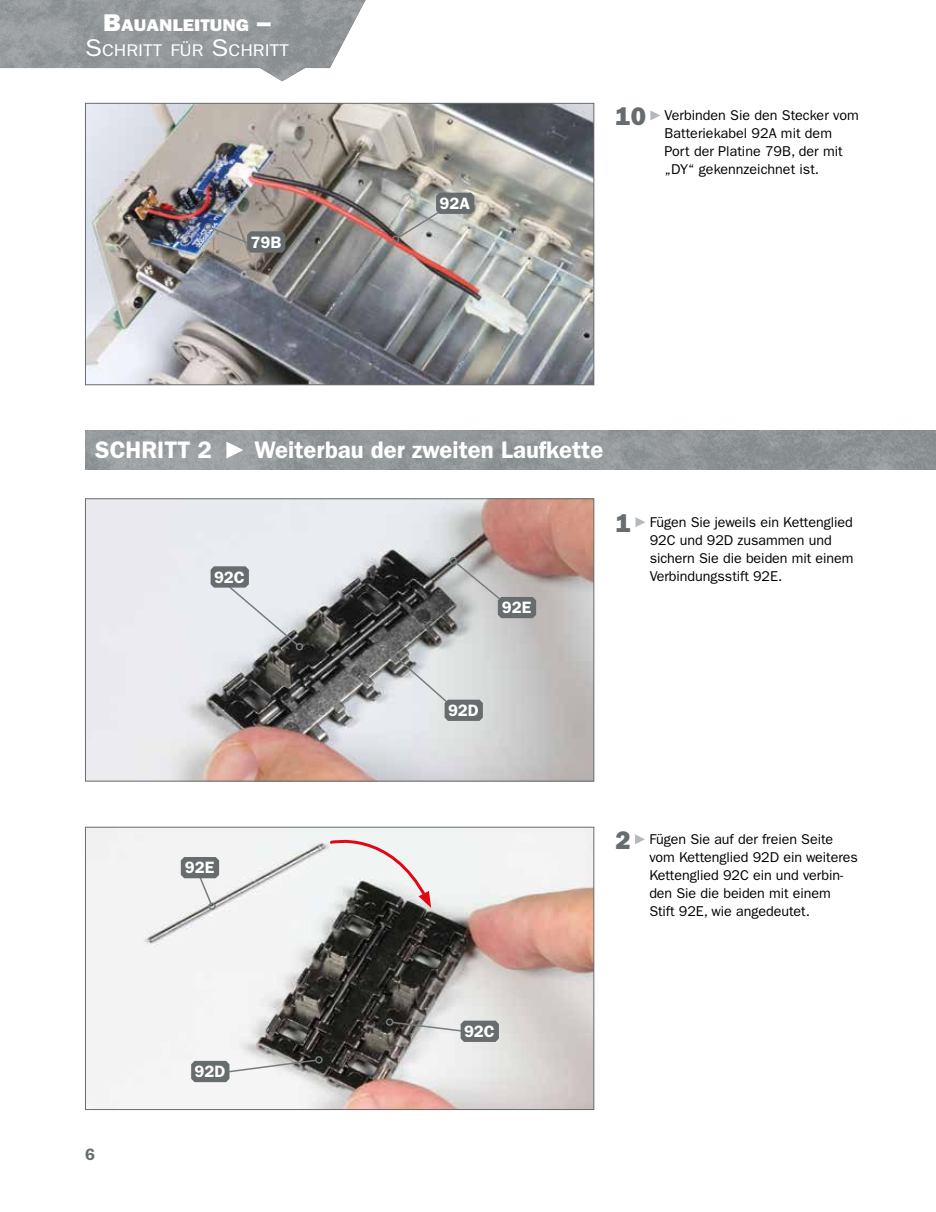
<style>
.page{position:relative;width:936px;height:1212px;background:#fff}
.page>*{position:absolute;margin:0;border:0;box-sizing:border-box;transform-origin:0 0}
.t1{font:600 24px "ITC Franklin Gothic Std";color:#fff}
.t2{font:16.95px "ITC Franklin Gothic Std";color:#fff;scale:1.12 1}
.t3{font:16.95px "ITC Franklin Gothic Std Hvy";color:#fff;scale:1.12 1}
.t4{font:600 16.5px "ITC Franklin Gothic Std";color:#fff}
.t5{font:600 16.5px "ITC Franklin Gothic Std";color:#676c6e}
.t6{font:14.25px/18px "ITC Franklin Gothic Std";letter-spacing:-.005em;color:#000}
.s1{font-size:24.3px}
.s2{font-family:"ITC Franklin Gothic Std Hvy";font-size:25.5px;color:#676c6e}
</style>
<div class="page">
<img style="left:0;top:0;width:366px;height:81px">
<img style="left:85px;top:430px;width:850px;height:39px">
<svg style="left:226px;top:442px;width:17px;height:16px"></svg>
<img style="left:87px;top:105px;width:505px;height:278px">
<div style="left:85px;top:103px;width:509px;height:282px;border:1px solid #676c6e"></div>
<svg style="left:650px;top:110px;width:10px;height:10px"></svg>
<img style="left:87px;top:500px;width:505px;height:279px">
<div style="left:85px;top:498px;width:509px;height:283px;border:1px solid #676c6e"></div>
<svg style="left:635px;top:517px;width:10px;height:10px"></svg>
<svg style="left:448px;top:556px;width:88px;height:62px;background:#aca7a6"></svg>
<img style="left:87px;top:829px;width:505px;height:279px">
<div style="left:85px;top:827px;width:509px;height:283px;border:1px solid #676c6e"></div>
<svg style="left:635px;top:834px;width:10px;height:10px"></svg>
<svg style="left:387px;top:650px;width:96px;height:71px;background:#c6cacb"></svg>
<svg style="left:210px;top:566px;width:95px;height:85px;background:#ced1d5"></svg>
<svg style="left:181px;top:857px;width:38px;height:53px"></svg>
<div style="left:385px;top:1018px;width:8px;height:8px;border:2px solid #777d7f;border-radius:50%"></div>
<svg style="left:391px;top:1021px;width:108px;height:21px;background:#969798"></svg>
<div style="left:315px;top:1056px;width:8px;height:8px;border:2px solid #777d7f;border-radius:50%"></div>
<svg style="left:191px;top:1058px;width:126px;height:24px"></svg>
<svg style="left:328px;top:829px;width:103px;height:79px"></svg>
<svg style="left:203px;top:222px;width:82px;height:31px;background:#908f8d"></svg>
<svg style="left:392px;top:193px;width:82px;height:51px;background:#a9aaa7"></svg>
<p class="t3" style="left:103px;top:15px;width:151px"><span class="s1">B</span>AUANLEITUNG <span class="s1">–</span></p>
<p class="t2" style="left:85px;top:41px;width:183px"><span class="s1">S</span>CHRITT FÜR <span class="s1">S</span>CHRITT</p>
<p class="t4" style="left:250px;top:232px;width:32px">79B</p>
<p class="t4" style="left:439px;top:194px;width:32px">92A</p>
<p class="t6" style="left:664px;top:107px;width:196px;text-indent:-49px"><span class="s2">10</span> Verbinden Sie den Stecker vom<br>Batteriekabel 92A mit dem<br>Port der Platine 79B, der mit „DY“ gekennzeichnet ist.</p>
<h1 class="t1" style="left:95px;top:436px;width:118px">SCHRITT 2</h1>
<h1 class="t1" style="left:254px;top:436px;width:350px">Weiterbau der zweiten Laufkette</h1>
<p class="t4" style="left:214px;top:567px;width:32px">92C</p>
<p class="t4" style="left:502px;top:598px;width:31px">92E</p>
<p class="t6" style="left:649px;top:513px;width:205px;text-indent:-34px"><span class="s2">1</span> Fügen Sie jeweils ein Kettenglied<br>92C und 92D zusammen und sichern Sie die beiden mit einem<br>Verbindungsstift 92E.</p>
<p class="t4" style="left:448px;top:700px;width:32px">92D</p>
<p class="t5" style="left:85px;top:1144px;width:11px">6</p>
<p class="t4" style="left:185px;top:858px;width:31px">92E</p>
<p class="t4" style="left:194px;top:1062px;width:32px">92D</p>
<p class="t4" style="left:464px;top:1021px;width:32px">92C</p>
<p class="t6" style="left:649px;top:830px;width:210px;text-indent:-34px"><span class="s2">2</span> Fügen Sie auf der freien Seite vom Kettenglied 92D ein weiteres<br>Kettenglied 92C ein und verbin&shy;den Sie die beiden mit einem<br>Stift 92E, wie angedeutet.</p>
</div>
